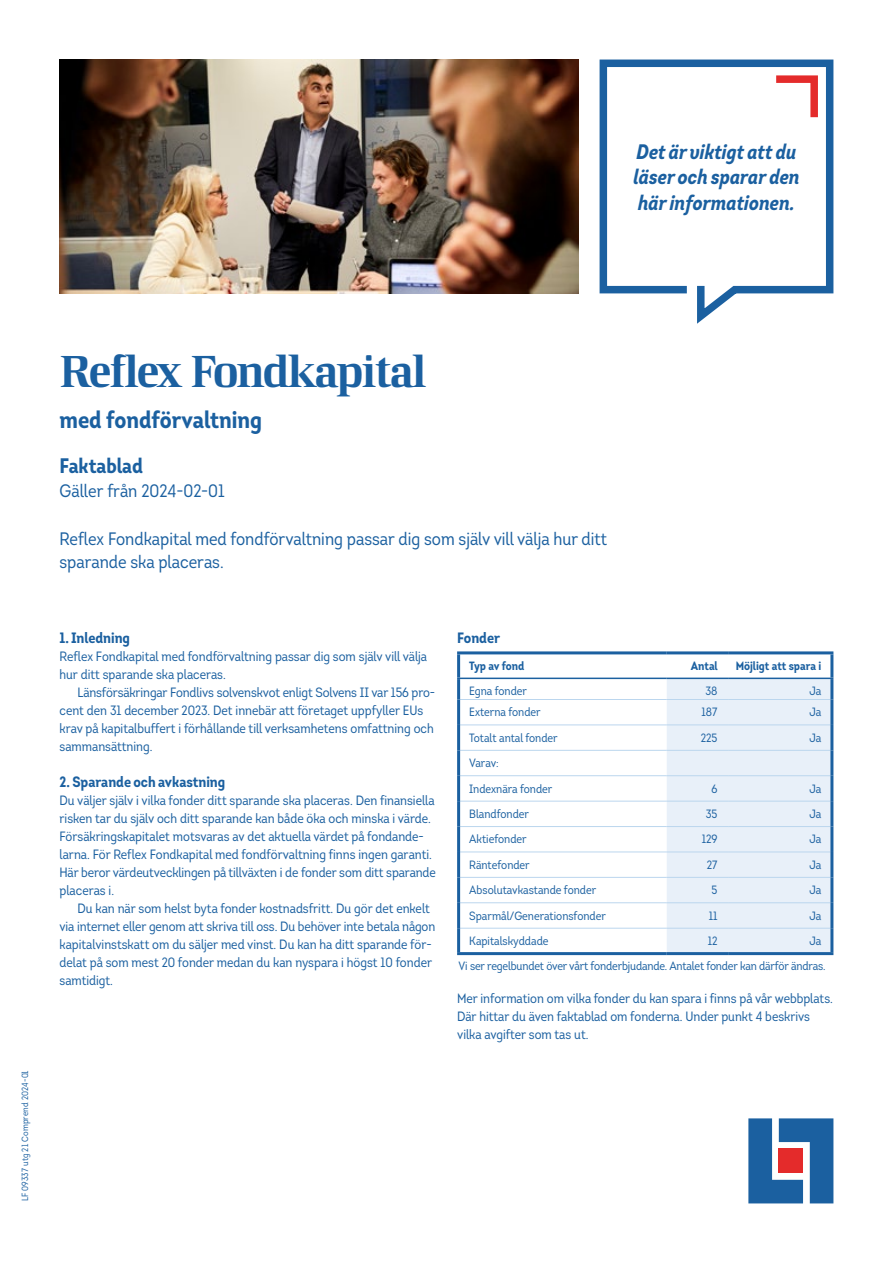
<style>
.page{position:relative;width:893px;height:1263px;background:#fff}
.page>*{position:absolute;margin:0;border:0;box-sizing:border-box;transform-origin:0 0}
.t1{font:45px "LF Rubrik 2";letter-spacing:-.05em;color:#1b60a0}
.t2{font:700 24px "Intro Cond";color:#1b60a0}
.t3{font:italic 700 21px/25.5px "Intro Cond";color:#1b60a0}
.t4{font:700 21px "Intro Cond";color:#1b60a0}
.t5{font:18px/22.5px "Intro Cond";color:#1b60a0}
.t6{font:700 15px "Intro Cond";color:#1b60a0}
.t7{font:13.5px/18px "Intro Cond";color:#1b60a0}
.t8{font:12px/25.3px "Intro Cond";color:#1b60a0}
.t9{font:700 12px "Intro Cond";color:#1b60a0}
.t10{font:9px "Intro Cond";letter-spacing:.02em;color:#1b60a0}
</style>
<div class="page">
<svg style="left:748px;top:1118px;width:85px;height:85px;background:#457bb0"></svg>
<div style="left:779px;top:1149px;width:24px;height:24px;background:#e42b2b"></div>
<svg style="left:599px;top:59px;width:235px;height:265px"></svg>
<svg style="left:769px;top:72px;width:53px;height:53px"></svg>
<img style="left:60px;top:60px;width:518px;height:233px">
<div style="left:667px;top:679px;width:163px;height:273px;background:#e8f0f9"></div>
<hr style="left:457px;top:651px;width:210px;height:3px;background:#1b60a0">
<hr style="left:667px;top:651px;width:61px;height:3px;background:#1b60a0">
<hr style="left:728px;top:651px;width:105px;height:3px;background:#1b60a0">
<hr style="left:728px;top:678px;width:105px;height:1px;background:#1b60a0">
<hr style="left:457px;top:678px;width:210px;height:1px;background:#1b60a0">
<hr style="left:667px;top:678px;width:61px;height:1px;background:#1b60a0">
<hr style="left:457px;top:952px;width:210px;height:3px;background:#1b60a0">
<hr style="left:667px;top:952px;width:61px;height:3px;background:#1b60a0">
<hr style="left:728px;top:952px;width:105px;height:3px;background:#1b60a0">
<hr style="left:460px;top:699px;width:207px;height:1px;background:#bbd6ee">
<hr style="left:667px;top:699px;width:61px;height:1px;background:#bbd6ee">
<hr style="left:728px;top:699px;width:102px;height:1px;background:#bbd6ee">
<hr style="left:460px;top:725px;width:207px;height:1px;background:#bbd6ee">
<hr style="left:667px;top:725px;width:61px;height:1px;background:#bbd6ee">
<hr style="left:728px;top:725px;width:102px;height:1px;background:#bbd6ee">
<hr style="left:460px;top:750px;width:207px;height:1px;background:#bbd6ee">
<hr style="left:667px;top:750px;width:61px;height:1px;background:#bbd6ee">
<hr style="left:728px;top:750px;width:102px;height:1px;background:#bbd6ee">
<hr style="left:460px;top:775px;width:207px;height:1px;background:#bbd6ee">
<hr style="left:667px;top:775px;width:61px;height:1px;background:#bbd6ee">
<hr style="left:728px;top:775px;width:102px;height:1px;background:#bbd6ee">
<hr style="left:460px;top:801px;width:207px;height:1px;background:#bbd6ee">
<hr style="left:667px;top:801px;width:61px;height:1px;background:#bbd6ee">
<hr style="left:728px;top:801px;width:102px;height:1px;background:#bbd6ee">
<hr style="left:460px;top:826px;width:207px;height:1px;background:#bbd6ee">
<hr style="left:667px;top:826px;width:61px;height:1px;background:#bbd6ee">
<hr style="left:728px;top:826px;width:102px;height:1px;background:#bbd6ee">
<hr style="left:460px;top:852px;width:207px;height:1px;background:#bbd6ee">
<hr style="left:667px;top:852px;width:61px;height:1px;background:#bbd6ee">
<hr style="left:728px;top:852px;width:102px;height:1px;background:#bbd6ee">
<hr style="left:460px;top:877px;width:207px;height:1px;background:#bbd6ee">
<hr style="left:667px;top:877px;width:61px;height:1px;background:#bbd6ee">
<hr style="left:728px;top:877px;width:102px;height:1px;background:#bbd6ee">
<hr style="left:460px;top:902px;width:207px;height:1px;background:#bbd6ee">
<hr style="left:667px;top:902px;width:61px;height:1px;background:#bbd6ee">
<hr style="left:728px;top:902px;width:102px;height:1px;background:#bbd6ee">
<hr style="left:460px;top:928px;width:207px;height:1px;background:#bbd6ee">
<hr style="left:667px;top:928px;width:61px;height:1px;background:#bbd6ee">
<hr style="left:728px;top:928px;width:102px;height:1px;background:#bbd6ee">
<hr style="left:457px;top:654px;width:3px;height:24px;background:#1b60a0">
<hr style="left:830px;top:679px;width:3px;height:20px;background:#1b60a0">
<hr style="left:830px;top:699px;width:3px;height:26px;background:#1b60a0">
<hr style="left:830px;top:725px;width:3px;height:25px;background:#1b60a0">
<hr style="left:830px;top:750px;width:3px;height:26px;background:#1b60a0">
<hr style="left:830px;top:776px;width:3px;height:25px;background:#1b60a0">
<hr style="left:830px;top:801px;width:3px;height:25px;background:#1b60a0">
<hr style="left:830px;top:826px;width:3px;height:26px;background:#1b60a0">
<hr style="left:830px;top:852px;width:3px;height:25px;background:#1b60a0">
<hr style="left:830px;top:877px;width:3px;height:26px;background:#1b60a0">
<hr style="left:830px;top:903px;width:3px;height:25px;background:#1b60a0">
<hr style="left:830px;top:928px;width:3px;height:24px;background:#1b60a0">
<hr style="left:830px;top:654px;width:3px;height:24px;background:#1b60a0">
<hr style="left:457px;top:679px;width:3px;height:20px;background:#1b60a0">
<hr style="left:457px;top:699px;width:3px;height:26px;background:#1b60a0">
<hr style="left:457px;top:725px;width:3px;height:25px;background:#1b60a0">
<hr style="left:457px;top:750px;width:3px;height:26px;background:#1b60a0">
<hr style="left:457px;top:776px;width:3px;height:25px;background:#1b60a0">
<hr style="left:457px;top:801px;width:3px;height:25px;background:#1b60a0">
<hr style="left:457px;top:826px;width:3px;height:26px;background:#1b60a0">
<hr style="left:457px;top:852px;width:3px;height:25px;background:#1b60a0">
<hr style="left:457px;top:877px;width:3px;height:26px;background:#1b60a0">
<hr style="left:457px;top:903px;width:3px;height:25px;background:#1b60a0">
<hr style="left:457px;top:928px;width:3px;height:24px;background:#1b60a0">
<h3 class="t3" style="left:633px;top:139px;width:168px">Det är viktigt att du läser och sparar den här informationen.</h3>
<p class="t10" style="left:19px;top:1201px;width:132px;rotate:-90deg">LF 09337 utg 21 Comprend 2024-01</p>
<h1 class="t1" style="left:60px;top:344px;width:369px">Reflex Fondkapital</h1>
<h2 class="t2" style="left:60px;top:404px;width:204px">med fondförvaltning</h2>
<h3 class="t4" style="left:60px;top:452px;width:85px">Faktablad</h3>
<h3 class="t5" style="left:60px;top:480px;width:167px">Gäller från 2024-02-01</h3>
<h3 class="t5" style="left:60px;top:528px;width:549px">Reflex Fondkapital med fondförvaltning passar dig som själv vill välja hur ditt sparande ska placeras.</h3>
<p class="t6" style="left:60px;top:628px;width:72px">1. Inledning</p>
<p class="t7" style="left:60px;top:647px;width:369px">Reflex Fondkapital med fondförvaltning passar dig som själv vill välja hur ditt sparande ska placeras.</p>
<p class="t7" style="left:60px;top:683px;width:377px;text-indent:18px">Länsförsäkringar Fondlivs solvenskvot enligt Solvens II var 156 pro&shy;cent den 31 december 2023. Det innebär att företaget uppfyller EUs krav på kapitalbuffert i förhållande till verksamhetens omfattning och sammansättning.</p>
<p class="t6" style="left:60px;top:772px;width:167px">2. Sparande och avkastning</p>
<p class="t7" style="left:60px;top:791px;width:378px">Du väljer själv i vilka fonder ditt sparande ska placeras. Den finansiella risken tar du själv och ditt sparande kan både öka och minska i värde.<br>Försäkringskapitalet motsvaras av det aktuella värdet på fondande&shy;larna. För Reflex Fondkapital med fondförvaltning finns ingen garanti.<br>Här beror värdeutvecklingen på tillväxten i de fonder som ditt sparande placeras i.</p>
<p class="t7" style="left:60px;top:899px;width:377px;text-indent:18px">Du kan när som helst byta fonder kostnadsfritt. Du gör det enkelt via internet eller genom att skriva till oss. Du behöver inte betala någon kapitalvinstskatt om du säljer med vinst. Du kan ha ditt sparande för&shy;delat på som mest 20 fonder medan du kan nyspara i högst 10 fonder samtidigt.</p>
<p class="t6" style="left:457px;top:628px;width:44px">Fonder</p>
<p class="t9" style="left:469px;top:658px;width:57px">Typ av fond</p>
<p class="t9" style="left:691px;top:658px;width:28px">Antal</p>
<p class="t9" style="left:736px;top:658px;width:87px">Möjligt att spara i</p>
<p class="t8" style="left:469px;top:678px;width:59px">Egna fonder</p>
<p class="t8" style="left:705px;top:678px;width:14px">38</p>
<p class="t8" style="left:810px;top:678px;width:13px">Ja</p>
<p class="t8" style="left:469px;top:700px;width:73px">Externa fonder</p>
<p class="t8" style="left:702px;top:700px;width:17px">187</p>
<p class="t8" style="left:810px;top:700px;width:13px">Ja</p>
<p class="t8" style="left:469px;top:725px;width:90px">Totalt antal fonder</p>
<p class="t8" style="left:701px;top:725px;width:18px">225</p>
<p class="t8" style="left:810px;top:725px;width:13px">Ja</p>
<p class="t8" style="left:469px;top:750px;width:85px">Varav:<br>Indexnära fonder</p>
<p class="t8" style="left:711px;top:776px;width:7px">6</p>
<p class="t8" style="left:810px;top:776px;width:13px">Ja</p>
<p class="t8" style="left:469px;top:801px;width:61px">Blandfonder</p>
<p class="t8" style="left:706px;top:801px;width:13px">35</p>
<p class="t8" style="left:810px;top:801px;width:13px">Ja</p>
<p class="t8" style="left:469px;top:827px;width:59px">Aktiefonder</p>
<p class="t8" style="left:702px;top:827px;width:17px">129</p>
<p class="t8" style="left:810px;top:827px;width:13px">Ja</p>
<p class="t8" style="left:469px;top:852px;width:62px">Räntefonder</p>
<p class="t8" style="left:707px;top:852px;width:12px">27</p>
<p class="t8" style="left:810px;top:852px;width:13px">Ja</p>
<p class="t8" style="left:469px;top:877px;width:129px">Absolutavkastande fonder</p>
<p class="t8" style="left:712px;top:877px;width:7px">5</p>
<p class="t8" style="left:810px;top:877px;width:13px">Ja</p>
<p class="t8" style="left:469px;top:903px;width:138px">Sparmål/Generationsfonder</p>
<p class="t8" style="left:709px;top:903px;width:10px">11</p>
<p class="t8" style="left:810px;top:903px;width:13px">Ja</p>
<p class="t8" style="left:469px;top:928px;width:81px">Kapitalskyddade</p>
<p class="t8" style="left:708px;top:928px;width:11px">12</p>
<p class="t8" style="left:459px;top:928px;width:368px;text-indent:351px">Ja<br>Vi ser regelbundet över vårt fonderbjudande. Antalet fonder kan därför ändras.</p>
<p class="t7" style="left:457px;top:989px;width:377px">Mer information om vilka fonder du kan spara i finns på vår webbplats.<br>Där hittar du även faktablad om fonderna. Under punkt 4 beskrivs vilka avgifter som tas ut.</p>
</div>
